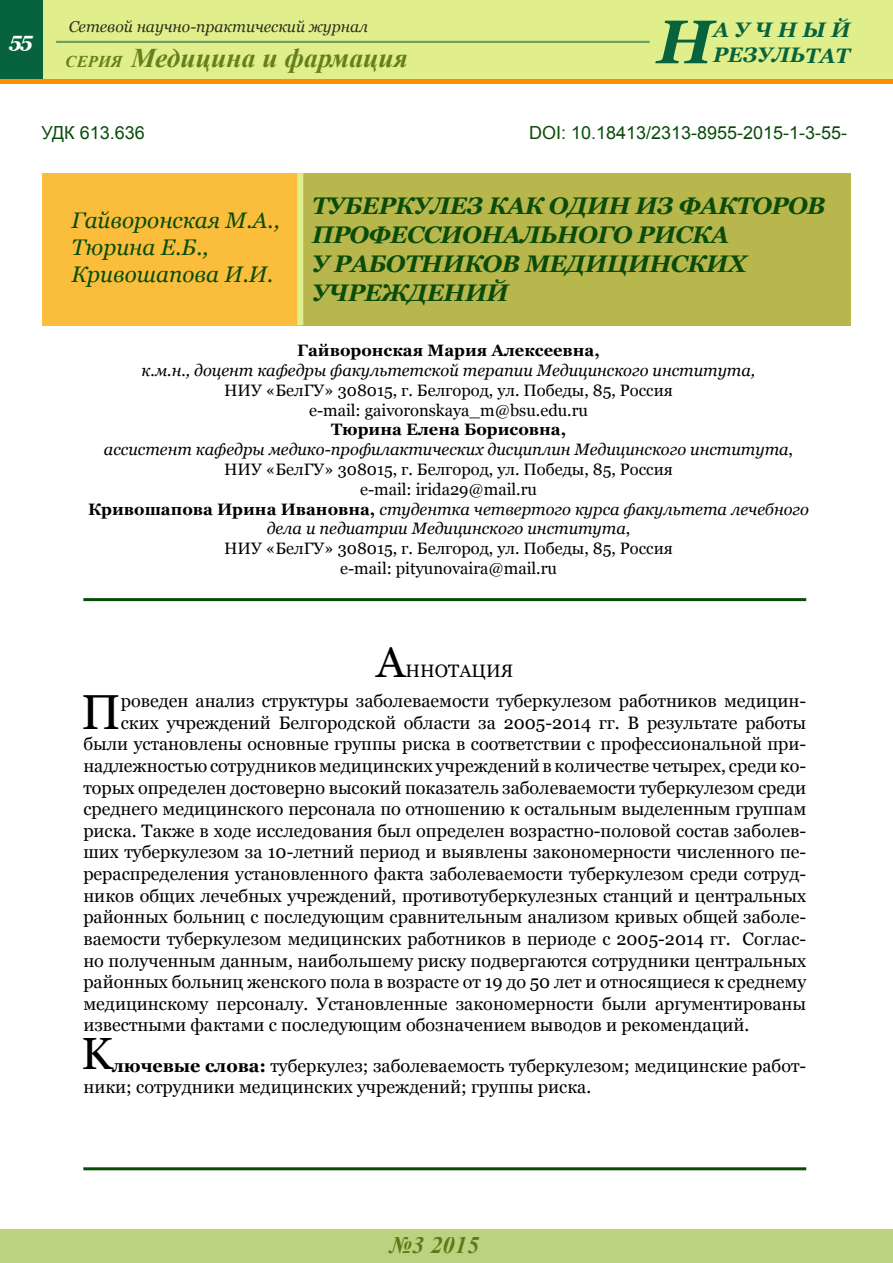
<style>
.page{position:relative;width:893px;height:1263px;background:#fff}
.page>*{position:absolute;margin:0;border:0;box-sizing:border-box;transform-origin:0 0}
.t1{font:italic 700 61.5px "Georgia";color:#07633d}
.t2{font:49.2px "Georgia";color:#000}
.t3{font:45px "Georgia";color:#000}
.t4{font:43.5px "Georgia";color:#000}
.t5{font:italic 700 27px "Times New Roman";color:#466400}
.t6{font:italic 700 24px/28.8px "Georgia";letter-spacing:-.02em;color:#0a4b0a}
.t7{font:italic 700 24px "Times New Roman";color:#466400}
.t8{font:italic 22.5px/27px "Georgia";color:#0a4b0a}
.t9{font:italic 700 21px/25.2px "Georgia";color:#07633d}
.t10{font:italic 700 21px "Georgia";color:#fff}
.t11{font:18px/21.6px "Georgia";color:#000}
.t12{font:18px "Arial";color:#0a4b0a}
.t13{font:italic 16.5px/19.8px "Georgia";color:#000;text-align:center}
.t14{font:16.5px/19.8px "Georgia";color:#000;text-align:center}
.t15{font:700 16.5px "Georgia";color:#000}
.t16{font:italic 15.75px "Georgia";color:#000}
.s1{font-size:16.5px}
.s2{font-weight:700;font-style:normal}
.s3{font-style:normal}
.s4{font-weight:700}
</style>
<div class="page">
<div style="left:0;top:1229px;width:893px;height:34px;background:#bbd380"></div>
<div style="left:0;top:0;width:893px;height:83px;background:#e0ee8c"></div>
<hr style="left:0;top:79px;width:893px;height:4px;background:#ff8d00">
<div style="left:0;top:0;width:43px;height:79px;background:#07633d"></div>
<hr style="left:56px;top:41px;width:594px;height:2px;background:#07633d">
<div style="left:43px;top:173px;width:257px;height:152px;background:#fabe3c"></div>
<div style="left:300px;top:173px;width:550px;height:152px;background:#b7b74d"></div>
<div style="left:297px;top:173px;width:6px;height:152px;background:#e0ee8c"></div>
<hr style="left:83px;top:598px;width:723px;height:3px;background:#0a4b0a">
<hr style="left:83px;top:1167px;width:723px;height:3px;background:#0a4b0a">
<p class="t10" style="left:9px;top:28px;width:25px">55</p>
<p class="t16" style="left:68px;top:18px;width:301px">Сетевой научно-практический журнал</p>
<h3 class="t5" style="left:66px;top:39px;width:343px"><span class="s1">СЕРИЯ</span> Медицина и фармация</h3>
<p class="t9" style="left:713px;top:17px;width:139px">АУЧНЫЙ<br>РЕЗУЛЬТАТ</p>
<h1 class="t1" style="left:657px;top:7px;width:58px">Н</h1>
<p class="t12" style="left:41px;top:120px;width:105px">УДК 613.636</p>
<p class="t12" style="left:529px;top:120px;width:320px">DOI: 10.18413/2313-8955-2015-1-3-55-</p>
<p class="t8" style="left:72px;top:207px;width:210px">Гайворонская М.А.,<br>Тюрина Е.Б.,<br>Кривошапова И.И.</p>
<h3 class="t6" style="left:312px;top:192px;width:120px">ТУБЕРКУЛЕЗ</h3>
<h3 class="t6" style="left:488px;top:192px;width:339px">КАК ОДИН ИЗ ФАКТОРОВ</h3>
<h3 class="t6" style="left:312px;top:220px;width:98px">ПРОФЕССИ</h3>
<h3 class="t6" style="left:462px;top:220px;width:196px">ОНАЛЬНОГО РИС</h3>
<h3 class="t6" style="left:312px;top:220px;width:437px;text-indent:380px">КА<br>У РАБОТНИКОВ МЕДИЦИНСКИХ<br>УЧРЕ</h3>
<h3 class="t6" style="left:381px;top:278px;width:108px">ЖДЕНИЙ</h3>
<p class="t15" style="left:297px;top:341px;width:304px">Гайворонская Мария Алексеевна,</p>
<p class="t13" style="left:142px;top:360px;width:615px">к.м.н., доцент кафедры факультетской терапии Медицинского института,</p>
<p class="t14" style="left:224px;top:380px;width:450px">НИУ «БелГУ» 308015, г. Белгород, ул. Победы, 85, Россия e-mail: gaivoronskaya_m@bsu.edu.ru</p>
<p class="t13" style="left:88px;top:420px;width:722px"><span class="s2">Тюрина Елена Борисовна,<br></span>ассистент кафедры медико-профилактических дисциплин Медицинского института<span class="s3">, НИУ «БелГУ» 308015, г. Белгород, ул. Победы, 85, Россия<br>e-mail: irida29@mail.ru<br></span><span class="s2">Кривошапова Ирина Ивановна,</span> студентка четвертого курса факультета лечебного дела и педиатрии Медицинского института<span class="s3">,<br>НИУ «БелГУ» 308015, г. Белгород, ул. Победы, 85, Россия<br>e-mail: pityunovaira@mail.ru</span></p>
<h3 class="t4" style="left:376px;top:637px;width:31px">А</h3>
<p class="t11" style="left:405px;top:660px;width:109px">ННОТАЦИЯ</p>
<h2 class="t2" style="left:81px;top:684px;width:41px">П</h2>
<p class="t11" style="left:121px;top:690px;width:687px">роведен анализ структуры заболеваемости туберкулезом работников медицин-</p>
<p class="t11" style="left:121px;top:712px;width:687px">ских учреждений Белгородской области за 2005-2014 гг. В результате работы</p>
<p class="t11" style="left:83px;top:733px;width:724px">были установлены основные группы риска в соответствии с профессиональной при-</p>
<p class="t11" style="left:83px;top:755px;width:724px">надлежностью сотрудников медицинских учреждений в количестве четырех, среди ко-</p>
<p class="t11" style="left:83px;top:777px;width:724px">торых определен достоверно высокий показатель заболеваемости туберкулезом среди</p>
<p class="t11" style="left:83px;top:798px;width:724px">среднего медицинского персонала по отношению к остальным выделенным группам</p>
<p class="t11" style="left:83px;top:820px;width:724px">риска. Также в ходе исследования был определен возрастно-половой состав заболев-</p>
<p class="t11" style="left:83px;top:841px;width:724px">ших туберкулезом за 10-летний период и выявлены закономерности численного пе-</p>
<p class="t11" style="left:83px;top:863px;width:724px">рераспределения установленного факта заболеваемости туберкулезом среди сотруд-</p>
<p class="t11" style="left:83px;top:885px;width:724px">ников общих лечебных учреждений, противотуберкулезных станций и центральных</p>
<p class="t11" style="left:83px;top:906px;width:724px">районных больниц с последующим сравнительным анализом кривых общей заболе-</p>
<p class="t11" style="left:83px;top:928px;width:724px">ваемости туберкулезом медицинских работников в периоде с 2005-2014 гг. Соглас-</p>
<p class="t11" style="left:83px;top:949px;width:724px">но полученным данным, наибольшему риску подвергаются сотрудники центральных</p>
<p class="t11" style="left:83px;top:971px;width:724px">районных больниц женского пола в возрасте от 19 до 50 лет и относящиеся к среднему</p>
<p class="t11" style="left:83px;top:993px;width:724px">медицинскому персоналу. Установленные закономерности были аргументированы</p>
<p class="t11" style="left:83px;top:1014px;width:668px">известными фактами с последующим обозначением выводов и рекомендаций.</p>
<h3 class="t3" style="left:81px;top:1028px;width:33px">K</h3>
<p class="t11" style="left:83px;top:1054px;width:724px;text-indent:29px"><span class="s4">лючевые слова:</span> туберкулез; заболеваемость туберкулезом; медицинские работ&shy;ники; сотрудники медицинских учреждений; группы риска.</p>
<h3 class="t7" style="left:390px;top:1229px;width:91px">№3 2015</h3>
</div>
